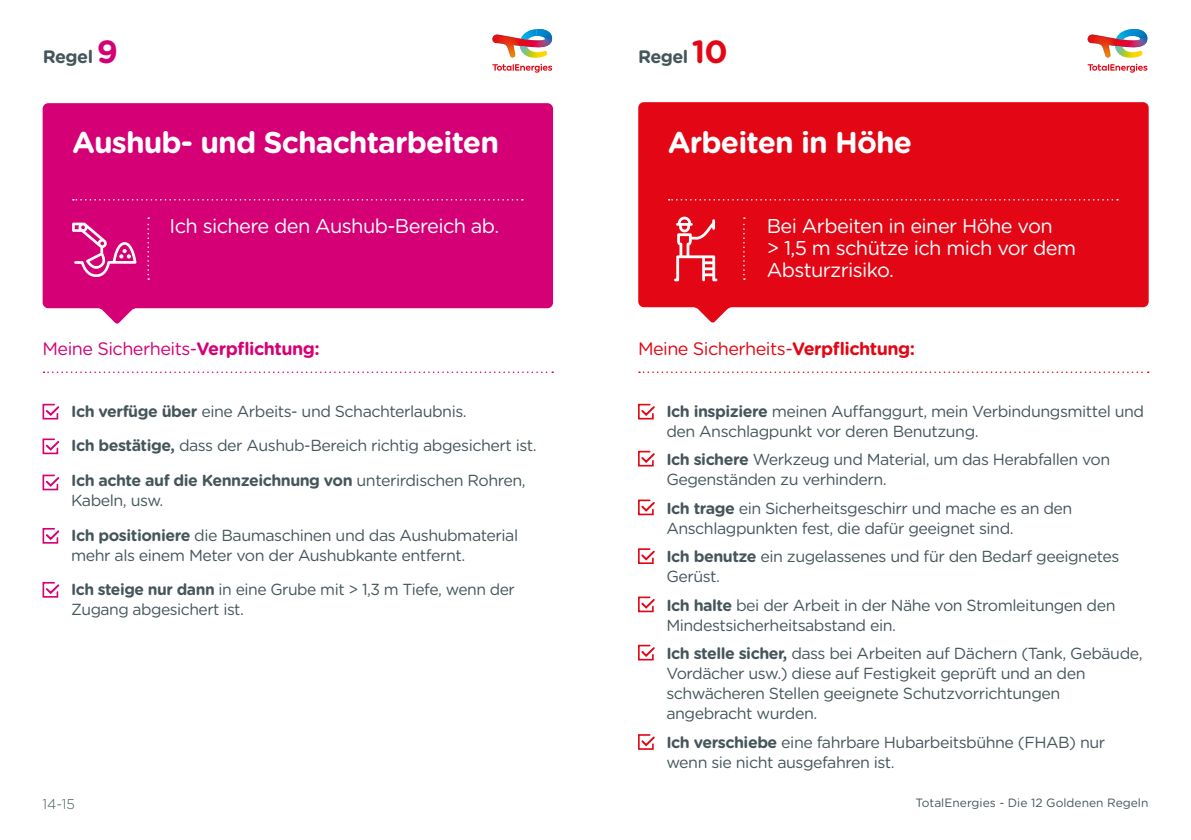
<style>
.page{position:relative;width:1191px;height:840px;background:#fff}
.page>*{position:absolute;margin:0;border:0;box-sizing:border-box;transform-origin:0 0}
.t1{font:700 32px "Gotham Rounded";color:#e30614}
.t2{font:700 32px "Gotham Rounded";color:#d50075}
.t3{font:700 30px "Gotham Rounded";letter-spacing:-.03em;color:#fff}
.t4{font:20px/22px "Gotham Rounded";letter-spacing:-.03em;color:#fff}
.t5{font:18px "Gotham Rounded";letter-spacing:-.03em;color:#d50075}
.t6{font:18px "Gotham Rounded";letter-spacing:-.03em;color:#e30614}
.t7{font:700 18px "Gotham Rounded";letter-spacing:-.03em;color:#45565a}
.t8{font:16px/20px "Gotham Rounded";letter-spacing:-.03em;color:#45565a}
.t9{font:300 14px "Gotham Rounded";color:#45565a}
.t10{font:12px "Gotham Rounded";color:#45565a}
.s1{font-weight:700}
</style>
<div class="page">
<svg style="left:43px;top:103px;width:510px;height:220px;background:#d7117e"></svg>
<svg style="left:42px;top:403px;width:18px;height:17px"></svg>
<svg style="left:42px;top:438px;width:18px;height:17px"></svg>
<svg style="left:42px;top:474px;width:18px;height:17px"></svg>
<svg style="left:42px;top:528px;width:18px;height:16px"></svg>
<svg style="left:42px;top:582px;width:18px;height:16px"></svg>
<svg style="left:72px;top:222px;width:64px;height:55px;background:#dd3692"></svg>
<svg style="left:638px;top:102px;width:510px;height:220px;background:#e41724"></svg>
<svg style="left:638px;top:403px;width:17px;height:17px"></svg>
<svg style="left:638px;top:450px;width:17px;height:17px"></svg>
<svg style="left:638px;top:499px;width:17px;height:17px"></svg>
<svg style="left:638px;top:548px;width:17px;height:16px"></svg>
<svg style="left:638px;top:596px;width:17px;height:16px"></svg>
<svg style="left:638px;top:734px;width:17px;height:16px"></svg>
<svg style="left:638px;top:644px;width:17px;height:17px"></svg>
<svg style="left:1087px;top:64px;width:60px;height:9px"></svg>
<img style="left:1087px;top:29px;width:60px;height:29px">
<svg style="left:492px;top:64px;width:60px;height:9px"></svg>
<img style="left:492px;top:29px;width:60px;height:29px">
<svg style="left:674px;top:216px;width:43px;height:65px"></svg>
<svg style="left:639px;top:371px;width:509px;height:2px"></svg>
<svg style="left:43px;top:371px;width:510px;height:2px"></svg>
<svg style="left:73px;top:199px;width:450px;height:1px"></svg>
<svg style="left:147px;top:217px;width:2px;height:63px"></svg>
<svg style="left:668px;top:199px;width:450px;height:1px"></svg>
<svg style="left:743px;top:217px;width:2px;height:63px"></svg>
<p class="t7" style="left:43px;top:43px;width:52px">Regel</p>
<p class="t2" style="left:97px;top:28px;width:23px">9</p>
<p class="t7" style="left:638px;top:43px;width:52px">Regel</p>
<p class="t1" style="left:692px;top:28px;width:37px">10</p>
<p class="t3" style="left:72px;top:120px;width:428px">Aushub- und Schachtarbeiten</p>
<p class="t4" style="left:169px;top:214px;width:331px">Ich sichere den Aushub-Bereich ab.</p>
<p class="t3" style="left:668px;top:120px;width:246px">Arbeiten in Höhe</p>
<p class="t4" style="left:766px;top:214px;width:311px">Bei Arbeiten in einer Höhe von<br>&gt; 1,5 m schütze ich mich vor dem<br>Absturzrisiko.</p>
<p class="t5" style="left:43px;top:336px;width:279px">Meine Sicherheits-<span class="s1">Verpflichtung:</span></p>
<p class="t6" style="left:638px;top:336px;width:279px">Meine Sicherheits-<span class="s1">Verpflichtung:</span></p>
<p class="t8" style="left:71px;top:400px;width:397px"><span class="s1">Ich verfüge über</span> eine Arbeits- und Schachterlaubnis.</p>
<p class="t8" style="left:71px;top:435px;width:467px"><span class="s1">Ich bestätige,</span> dass der Aushub-Bereich richtig abgesichert ist.</p>
<p class="t8" style="left:71px;top:469px;width:456px"><span class="s1">Ich achte auf die Kennzeichnung von</span> unterirdischen Rohren,<br>Kabeln, usw.</p>
<p class="t8" style="left:71px;top:524px;width:448px"><span class="s1">Ich positioniere</span> die Baumaschinen und das Aushubmaterial mehr als einem Meter von der Aushubkante entfernt.</p>
<p class="t8" style="left:71px;top:578px;width:445px"><span class="s1">Ich steige nur dann</span> in eine Grube mit &gt; 1,3 m Tiefe, wenn der<br>Zugang abgesichert ist.</p>
<p class="t9" style="left:43px;top:793px;width:34px">14-15</p>
<p class="t8" style="left:666px;top:400px;width:479px"><span class="s1">Ich inspiziere</span> meinen Auffanggurt, mein Verbindungsmittel und den Anschlagpunkt vor deren Benutzung.</p>
<p class="t8" style="left:666px;top:448px;width:445px"><span class="s1">Ich sichere</span> Werkzeug und Material, um das Herabfallen von<br>Gegenständen zu verhindern.</p>
<p class="t8" style="left:666px;top:497px;width:407px"><span class="s1">Ich trage</span> ein Sicherheitsgeschirr und mache es an den<br>Anschlagpunkten fest, die dafür geeignet sind.</p>
<p class="t8" style="left:666px;top:545px;width:454px"><span class="s1">Ich benutze</span> ein zugelassenes und für den Bedarf geeignetes<br>Gerüst.</p>
<p class="t8" style="left:666px;top:594px;width:451px"><span class="s1">Ich halte</span> bei der Arbeit in der Nähe von Stromleitungen den<br>Mindestsicherheitsabstand ein.</p>
<p class="t8" style="left:666px;top:642px;width:478px"><span class="s1">Ich stelle sicher,</span> dass bei Arbeiten auf Dächern (Tank, Gebäude, Vordächer usw.) diese auf Festigkeit geprüft und an den schwächeren Stellen geeignete Schutzvorrichtungen angebracht wurden.</p>
<p class="t8" style="left:666px;top:731px;width:440px"><span class="s1">Ich verschiebe</span> eine fahrbare Hubarbeitsbühne (FHAB) nur wenn sie nicht ausgefahren ist.</p>
<p class="t10" style="left:915px;top:794px;width:234px">TotalEnergies - Die 12 Goldenen Regeln</p>
</div>
